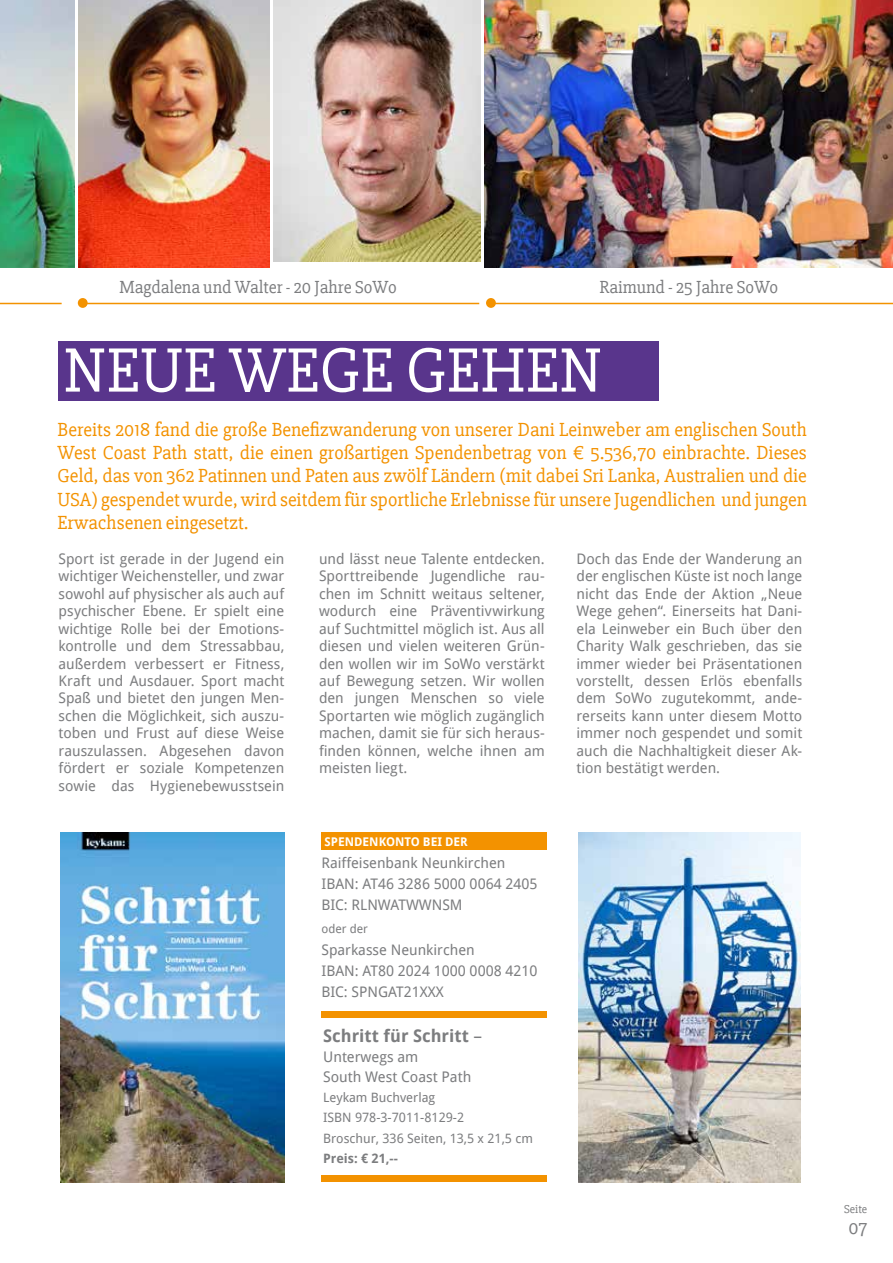
<style>
.page{position:relative;width:893px;height:1263px;background:#fff}
.page>*{position:absolute;margin:0;border:0;box-sizing:border-box;transform-origin:0 0}
.t1{font:64.65px "Slabo 27 px";color:#fff}
.t2{font:19.5px/23.4px "Slabo 27 px";color:#f39200;text-align:justify}
.t3{font:19.5px "Slabo 27 px";color:#7c7d7f}
.t4{font:18px "Slabo 27 px";color:#7c7d7f}
.t5{font:700 17.25px "Droid Sans";color:#7c7d7f}
.t6{font:14.7px/20px "Droid Sans";color:#7c7d7f}
.t7{font:14.55px/17.4px "Droid Sans";color:#7c7d7f;text-align:justify}
.t8{font:12.9px/20px "Droid Sans";color:#7c7d7f}
.t9{font:700 12.9px "Droid Sans";color:#7c7d7f}
.t10{font:700 12px "Droid Sans";color:#fff}
.t11{font:12px "Droid Sans";color:#7c7d7f}
.t12{font:12px "Slabo 27 px";color:#7c7d7f}
.s1{font-weight:400}
</style>
<div class="page">
<img style="left:0;top:0;width:74px;height:267px">
<img style="left:79px;top:0;width:190px;height:267px">
<img style="left:274px;top:0;width:206px;height:262px">
<img style="left:485px;top:0;width:408px;height:267px">
<img style="left:578px;top:832px;width:223px;height:350px">
<hr style="left:81px;top:303px;width:398px;height:1px;background:#f39200">
<div style="left:78px;top:298px;width:10px;height:10px;background:#f39200;border-radius:50%"></div>
<hr style="left:489px;top:303px;width:404px;height:1px;background:#f39200">
<div style="left:486px;top:298px;width:10px;height:10px;background:#f39200;border-radius:50%"></div>
<hr style="left:0;top:303px;width:62px;height:1px;background:#f39200">
<img style="left:60px;top:833px;width:225px;height:349px">
<div style="left:58px;top:342px;width:600px;height:59px;background:#59358c"></div>
<div style="left:321px;top:832px;width:226px;height:18px;background:#f39200"></div>
<div style="left:321px;top:1011px;width:226px;height:7px;background:#f39200"></div>
<div style="left:321px;top:1175px;width:226px;height:7px;background:#f39200"></div>
<p class="t4" style="left:119px;top:277px;width:279px">Magdalena und Walter - 20 Jahre SoWo</p>
<p class="t4" style="left:599px;top:277px;width:180px">Raimund - 25 Jahre SoWo</p>
<h1 class="t1" style="left:63px;top:332px;width:540px">NEUE WEGE GEHEN</h1>
<p class="t2" style="left:58px;top:417px;width:751px">Bereits 2018 fand die große Benefizwanderung von unserer Dani Leinweber am englischen South West Coast Path statt, die einen großartigen Spendenbetrag von € 5.536,70 einbrachte. Dieses Geld, das von 362 Patinnen und Paten aus zwölf Ländern (mit dabei Sri Lanka, Australien und die USA) gespendet wurde, wird seitdem für sportliche Erlebnisse für unsere Jugendlichen und jungen Erwachsenen eingesetzt.</p>
<p class="t7" style="left:59px;top:549px;width:227px">Sport ist gerade in der Jugend ein wichtiger Weichensteller, und zwar sowohl auf physischer als auch auf psychischer Ebene. Er spielt eine wichtige Rolle bei der Emotions&shy;kontrolle und dem Stressabbau, außerdem verbessert er Fitness, Kraft und Ausdauer. Sport macht Spaß und bietet den jungen Men&shy;schen die Möglichkeit, sich auszu&shy;toben und Frust auf diese Weise rauszulassen. Abgesehen davon fördert er soziale Kompetenzen sowie das Hygienebewusstsein</p>
<p class="t7" style="left:319px;top:549px;width:227px">und lässt neue Talente entdecken.<br>Sporttreibende Jugendliche rau&shy;chen im Schnitt weitaus seltener, wodurch eine Präventivwirkung auf Suchtmittel möglich ist. Aus all diesen und vielen weiteren Grün&shy;den wollen wir im SoWo verstärkt auf Bewegung setzen. Wir wollen den jungen Menschen so viele Sportarten wie möglich zugänglich machen, damit sie für sich heraus&shy;finden können, welche ihnen am meisten liegt.</p>
<p class="t10" style="left:325px;top:833px;width:145px">SPENDENKONTO BEI DER</p>
<p class="t7" style="left:321px;top:852px;width:218px;line-height:21px;text-align:left">Raiffeisenbank Neunkirchen<br>IBAN: AT46 3286 5000 0064 2405<br>BIC: RLNWATWWNSM</p>
<p class="t11" style="left:321px;top:920px;width:48px">oder der</p>
<p class="t7" style="left:321px;top:939px;width:218px;line-height:21px;text-align:left">Sparkasse Neunkirchen<br>IBAN: AT80 2024 1000 0008 4210<br>BIC: SPNGAT21XXX</p>
<p class="t5" style="left:323px;top:1023px;width:160px">Schritt für Schritt <span class="s1">–</span></p>
<p class="t6" style="left:323px;top:1046px;width:150px">Unterwegs am<br>South West Coast Path</p>
<p class="t8" style="left:323px;top:1087px;width:143px">Leykam Buchverlag<br>ISBN 978-3-7011-8129-2</p>
<p class="t8" style="left:323px;top:1128px;width:211px">Broschur, 336 Seiten, 13,5 x 21,5 cm</p>
<p class="t9" style="left:323px;top:1149px;width:76px">Preis: € 21,--</p>
<p class="t7" style="left:577px;top:549px;width:227px">Doch das Ende der Wanderung an der englischen Küste ist noch lange nicht das Ende der Aktion „Neue Wege gehen“. Einerseits hat Dani&shy;ela Leinweber ein Buch über den Charity Walk geschrieben, das sie immer wieder bei Präsentationen vorstellt, dessen Erlös ebenfalls dem SoWo zugutekommt, ande&shy;rerseits kann unter diesem Motto immer noch gespendet und somit auch die Nachhaltigkeit dieser Ak&shy;tion bestätigt werden.</p>
<p class="t12" style="left:844px;top:1202px;width:25px">Seite</p>
<h2 class="t3" style="left:848px;top:1216px;width:20px">07</h2>
</div>
